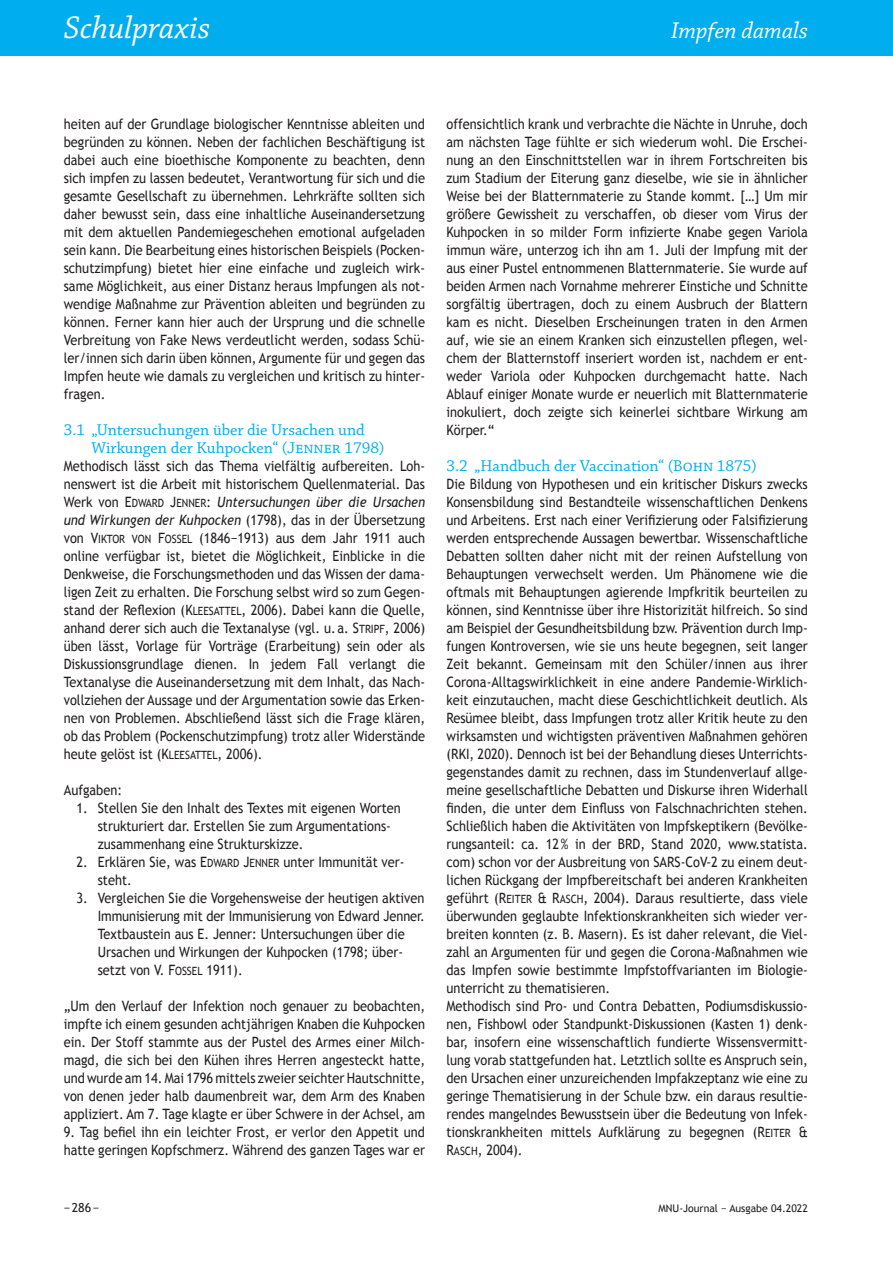
<style>
.page{position:relative;width:893px;height:1263px;background:#fff}
.page>*{position:absolute;margin:0;border:0;box-sizing:border-box;transform-origin:0 0}
.t1{font:italic 33px "Chaparral Pro";color:#fff}
.t2{font:italic 24px "Chaparral Pro";letter-spacing:.005em;color:#fff}
.t3{font:16.5px/18px "Chaparral Pro";color:#00aeef}
.t4{font:14.25px/18px "Trebuchet MS";color:#231f20;scale:.9 1}
.t5{font:12.3px "Trebuchet MS";color:#231f20}
.t6{font:10.5px "Trebuchet MS";color:#231f20}
.s1{font-size:11.4px}
.s2{font-style:italic}
</style>
<div class="page">
<div style="left:0;top:0;width:893px;height:55px;background:#00aeef"></div>
<h1 class="t1" style="left:64px;top:15px;width:148px">Schulpraxis</h1>
<h2 class="t2" style="left:671px;top:21px;width:138px">Impfen damals</h2>
<p class="t4" style="left:64px;top:114px;width:403px;text-align:justify">heiten auf der Grundlage biologischer Kenntnisse ableiten und begründen zu können. Neben der fachlichen Beschäftigung ist dabei auch eine bioethische Komponente zu beachten, denn sich impfen zu lassen bedeutet, Verantwortung für sich und die gesamte Gesellschaft zu übernehmen. Lehrkräfte sollten sich daher bewusst sein, dass eine inhaltliche Auseinandersetzung mit dem aktuellen Pandemiegeschehen emotional aufgeladen sein kann. Die Bearbeitung eines historischen Beispiels (Pocken&shy;schutzimpfung) bietet hier eine einfache und zugleich wirk&shy;same Möglichkeit, aus einer Distanz heraus Impfungen als not&shy;wendige Maßnahme zur Prävention ableiten und begründen zu können. Ferner kann hier auch der Ursprung und die schnelle Verbreitung von Fake News verdeutlicht werden, sodass Schü&shy;ler/innen sich darin üben können, Argumente für und gegen das Impfen heute wie damals zu vergleichen und kritisch zu hinter&shy;fragen.</p>
<p class="t3" style="left:91px;top:422px;width:294px;text-indent:-28px">3.1 „Untersuchungen über die Ursachen und<br>Wirkungen der Kuhpocken“ (Jenner 1798)</p>
<p class="t4" style="left:64px;top:456px;width:403px;text-align:justify">Methodisch lässt sich das Thema vielfältig aufbereiten. Loh&shy;nenswert ist die Arbeit mit historischem Quellenmaterial. Das Werk von E<span class="s1">DWARD</span> J<span class="s1">ENNER</span>: <span class="s2">Untersuchungen über die Ursachen und Wirkungen der Kuhpocken</span> (1798), das in der Übersetzung von V<span class="s1">IKTOR VON</span> F<span class="s1">OSSEL</span> (1846−1913) aus dem Jahr 1911 auch online verfügbar ist, bietet die Möglichkeit, Einblicke in die Denkweise, die Forschungsmethoden und das Wissen der dama&shy;ligen Zeit zu erhalten. Die Forschung selbst wird so zum Gegen&shy;stand der Reflexion (K<span class="s1">LEESATTEL</span>, 2006). Dabei kann die Quelle, anhand derer sich auch die Textanalyse (vgl. u. a. S<span class="s1">TRIPF</span>, 2006) üben lässt, Vorlage für Vorträge (Erarbeitung) sein oder als Diskussionsgrundlage dienen. In jedem Fall verlangt die Textanalyse die Auseinandersetzung mit dem Inhalt, das Nach&shy;vollziehen der Aussage und der Argumentation sowie das Erken&shy;nen von Problemen. Abschließend lässt sich die Frage klären, ob das Problem (Pockenschutzimpfung) trotz aller Widerstände heute gelöst ist (K<span class="s1">LEESATTEL</span>, 2006).</p>
<p class="t4" style="left:64px;top:780px;width:66px">Aufgaben:</p>
<p class="t4" style="left:98px;top:798px;width:338px;text-indent:-21px">1. Stellen Sie den Inhalt des Textes mit eigenen Worten strukturiert dar. Erstellen Sie zum Argumentations&shy;zusammenhang eine Strukturskizze.</p>
<p class="t4" style="left:98px;top:852px;width:342px;text-indent:-21px">2. Erklären Sie, was E<span class="s1">DWARD</span> J<span class="s1">ENNER</span> unter Immunität ver&shy;steht.</p>
<p class="t4" style="left:98px;top:888px;width:365px;text-indent:-21px">3. Vergleichen Sie die Vorgehensweise der heutigen aktiven Immunisierung mit der Immunisierung von Edward Jenner.<br>Textbaustein aus E. Jenner: Untersuchungen über die Ursachen und Wirkungen der Kuhpocken (1798; über&shy;setzt von V. F<span class="s1">OSSEL</span> 1911).</p>
<p class="t4" style="left:64px;top:996px;width:403px;text-align:justify">„Um den Verlauf der Infektion noch genauer zu beobachten, impfte ich einem gesunden achtjährigen Knaben die Kuhpocken ein. Der Stoff stammte aus der Pustel des Armes einer Milch&shy;magd, die sich bei den Kühen ihres Herren angesteckt hatte, und wurde am 14. Mai 1796 mittels zweier seichter Hautschnitte, von denen jeder halb daumenbreit war, dem Arm des Knaben appliziert. Am 7. Tage klagte er über Schwere in der Achsel, am</p>
<p class="t4" style="left:64px;top:1122px;width:403px">9. Tag befiel ihn ein leichter Frost, er verlor den Appetit und hatte geringen Kopfschmerz. Während des ganzen Tages war er</p>
<p class="t4" style="left:446px;top:114px;width:403px;text-align:justify">offensichtlich krank und verbrachte die Nächte in Unruhe, doch am nächsten Tage fühlte er sich wiederum wohl. Die Erschei&shy;nung an den Einschnittstellen war in ihrem Fortschreiten bis zum Stadium der Eiterung ganz dieselbe, wie sie in ähnlicher Weise bei der Blatternmaterie zu Stande kommt. […] Um mir größere Gewissheit zu verschaffen, ob dieser vom Virus der Kuhpocken in so milder Form infizierte Knabe gegen Variola immun wäre, unterzog ich ihn am 1. Juli der Impfung mit der aus einer Pustel entnommenen Blatternmaterie. Sie wurde auf beiden Armen nach Vornahme mehrerer Einstiche und Schnitte sorgfältig übertragen, doch zu einem Ausbruch der Blattern kam es nicht. Dieselben Erscheinungen traten in den Armen auf, wie sie an einem Kranken sich einzustellen pflegen, wel&shy;chem der Blatternstoff inseriert worden ist, nachdem er ent&shy;weder Variola oder Kuhpocken durchgemacht hatte. Nach Ablauf einiger Monate wurde er neuerlich mit Blatternmaterie inokuliert, doch zeigte sich keinerlei sichtbare Wirkung am Körper.“</p>
<p class="t3" style="left:446px;top:458px;width:312px">3.2 „Handbuch der Vaccination“ (Bohn 1875)</p>
<p class="t4" style="left:446px;top:474px;width:403px">Die Bildung von Hypothesen und ein kritischer Diskurs zwecks Konsensbildung sind Bestandteile wissenschaftlichen Denkens und Arbeitens. Erst nach einer Verifizierung oder Falsifizierung werden entsprechende Aussagen bewertbar. Wissenschaft liche Debatten sollten daher nicht mit der reinen Aufstellung von Behauptungen verwechselt werden. Um Phänomene wie die oftmals mit Behauptungen agierende Impfkritik beurteilen zu können, sind Kenntnisse über ihre Historizität hilfreich. So sind am Beispiel der Gesundheitsbildung bzw. Prävention durch Imp&shy;fungen Kontroversen, wie sie uns heute begegnen, seit langer Zeit bekannt. Gemeinsam mit den Schüler/innen aus ihrer Corona-Alltagswirklichkeit in eine andere Pandemie-Wirklich&shy;keit einzutauchen, macht diese Geschichtlichkeit deutlich. Als Resümee bleibt, dass Impfungen trotz aller Kritik heute zu den wirksamsten und wichtigsten präventiven Maßnahmen gehören (RKI, 2020). Dennoch ist bei der Behandlung dieses Unterrichts&shy;gegenstandes damit zu rechnen, dass im Stundenverlauf allge&shy;meine gesellschaftliche Debatten und Diskurse ihren Widerhall finden, die unter dem Einfluss von Falschnachrichten stehen.<br>Schließlich haben die Aktivitäten von Impfskeptikern (Bevölke&shy;rungsanteil: ca. 12 % in der BRD, Stand 2020, www.statista. com) schon vor der Ausbreitung von SARS-CoV-2 zu einem deut&shy;lichen Rückgang der Impfbereitschaft bei anderen Krankheiten geführt (R<span class="s1">EITER</span> &amp; R<span class="s1">ASCH</span>, 2004). Daraus resultierte, dass viele überwunden geglaubte Infektionskrankheiten sich wieder ver&shy;breiten konnten (z. B. Masern). Es ist daher relevant, die Viel&shy;zahl an Argumenten für und gegen die Corona-Maßnahmen wie das Impfen sowie bestimmte Impfstoffvarianten im Biologie&shy;unterricht zu thematisieren.<br>Methodisch sind Pro- und Contra Debatten, Podiumsdiskussio&shy;nen, Fishbowl oder Standpunkt-Diskussionen (Kasten 1) denk&shy;bar, insofern eine wissenschaftlich fundierte Wissensvermitt&shy;lung vorab stattgefunden hat. Letztlich sollte es Anspruch sein, den Ursachen einer unzureichenden Impfakzeptanz wie eine zu geringe Thematisierung in der Schule bzw. ein daraus resultie&shy;rendes mangelndes Bewusstsein über die Bedeutung von Infek&shy;tionskrankheiten mittels Aufklärung zu begegnen (R<span class="s1">EITER</span> &amp; R<span class="s1">ASCH</span>, 2004).</p>
<p class="t5" style="left:64px;top:1200px;width:37px">− 286 −</p>
<p class="t6" style="left:658px;top:1202px;width:151px">MNU-Journal − Ausgabe 04.2022</p>
</div>
